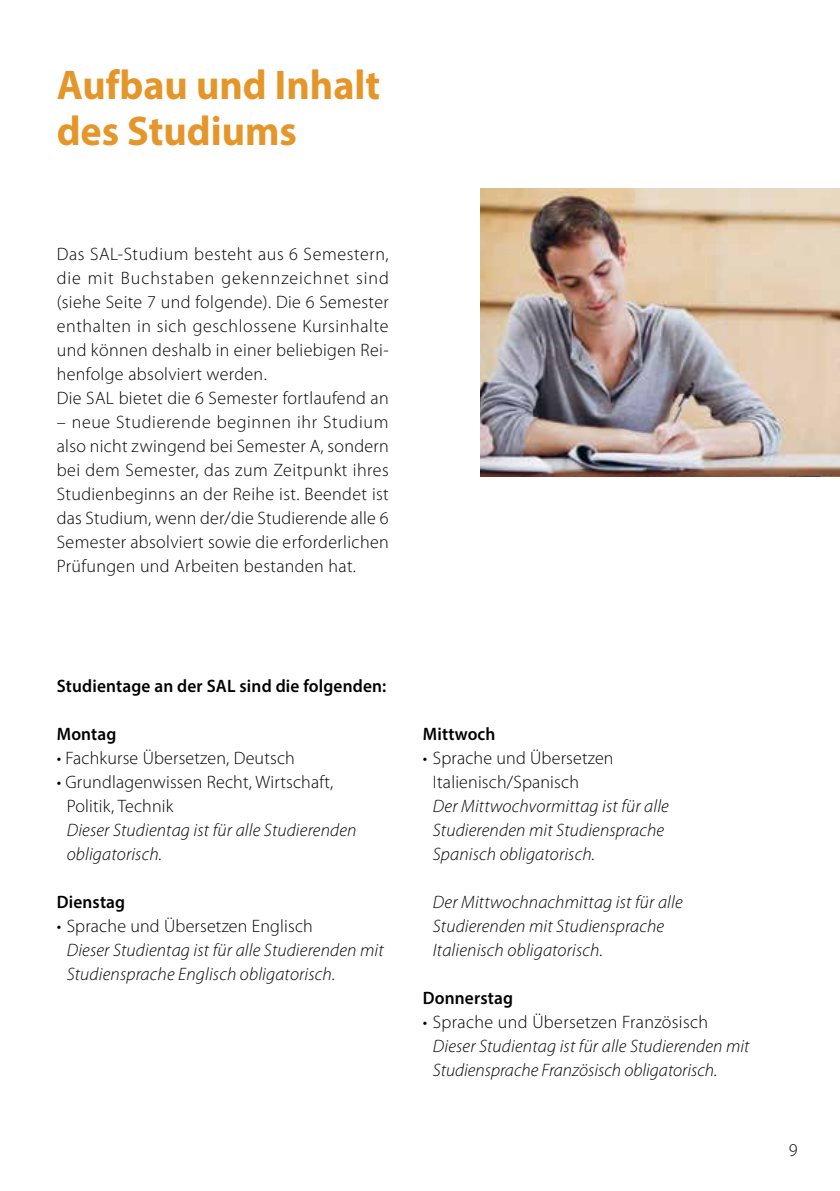
<style>
.page{position:relative;width:840px;height:1191px;background:#fff}
.page>*{position:absolute;margin:0;border:0;box-sizing:border-box;transform-origin:0 0}
.t1{font:700 41.6px/46px "Myriad Pro";color:#e4962a;scale:.96 1}
.t2{font:300 18px/24px "Myriad Pro";letter-spacing:.02em;color:#000}
.t3{font:italic 300 18px/24px "Myriad Pro";letter-spacing:.01em;color:#000}
.t4{font:600 18px "Myriad Pro";letter-spacing:.01em;color:#000;scale:.96 1}
</style>
<div class="page">
<img style="left:480px;top:188px;width:359px;height:288px">
<h1 class="t1" style="left:57px;top:61px;width:338px">Aufbau und Inhalt des Studiums</h1>
<p class="t2" style="left:57px;top:242px;width:333px">Das SAL-Studium besteht aus 6 Semestern, die mit Buchstaben gekennzeichnet sind (siehe Seite 7 und folgende). Die 6 Semester enthalten in sich geschlossene Kursinhalte und können deshalb in einer beliebigen Rei&shy;henfolge absolviert werden.<br>Die SAL bietet die 6 Semester fortlaufend an</p>
<p class="t2" style="left:57px;top:410px;width:333px;text-align:justify">– neue Studierende beginnen ihr Studium also nicht zwingend bei Semester A, sondern bei dem Semester, das zum Zeitpunkt ihres Studienbeginns an der Reihe ist. Beendet ist das Studium, wenn der/die Studierende alle 6<br>Semester absolviert sowie die erforderlichen Prüfungen und Arbeiten bestanden hat.</p>
<p class="t4" style="left:57px;top:675px;width:344px">Studientage an der SAL sind die folgenden:</p>
<p class="t4" style="left:57px;top:723px;width:64px">Montag</p>
<p class="t2" style="left:57px;top:746px;width:239px">• Fachkurse Übersetzen, Deutsch</p>
<p class="t2" style="left:67px;top:770px;width:268px;text-indent:-10px">• Grundlagenwissen Recht, Wirtschaft,<br>Politik, Technik</p>
<p class="t3" style="left:67px;top:818px;width:291px">Dieser Studientag ist für alle Studierenden obligatorisch.</p>
<p class="t4" style="left:57px;top:891px;width:73px">Dienstag</p>
<p class="t2" style="left:57px;top:914px;width:257px">• Sprache und Übersetzen Englisch</p>
<p class="t3" style="left:67px;top:938px;width:318px">Dieser Studientag ist für alle Studierenden mit<br>Studiensprache Englisch obligatorisch.</p>
<p class="t4" style="left:422px;top:723px;width:77px">Mittwoch</p>
<p class="t2" style="left:432px;top:746px;width:182px;text-indent:-10px">• Sprache und Übersetzen<br>Italienisch/Spanisch</p>
<p class="t3" style="left:432px;top:794px;width:237px">Der Mittwochvormittag ist für alle<br>Studierenden mit Studiensprache<br>Spanisch obligatorisch.</p>
<p class="t3" style="left:432px;top:890px;width:251px">Der Mittwochnachmittag ist für alle<br>Studierenden mit Studiensprache<br>Italienisch obligatorisch.</p>
<p class="t4" style="left:422px;top:987px;width:95px">Donnerstag</p>
<p class="t2" style="left:422px;top:1010px;width:287px">• Sprache und Übersetzen Französisch</p>
<p class="t3" style="left:432px;top:1034px;width:318px">Dieser Studientag ist für alle Studierenden mit<br>Studiensprache Französisch obligatorisch.</p>
<p class="t2" style="left:788px;top:1138px;width:10px">9</p>
</div>
